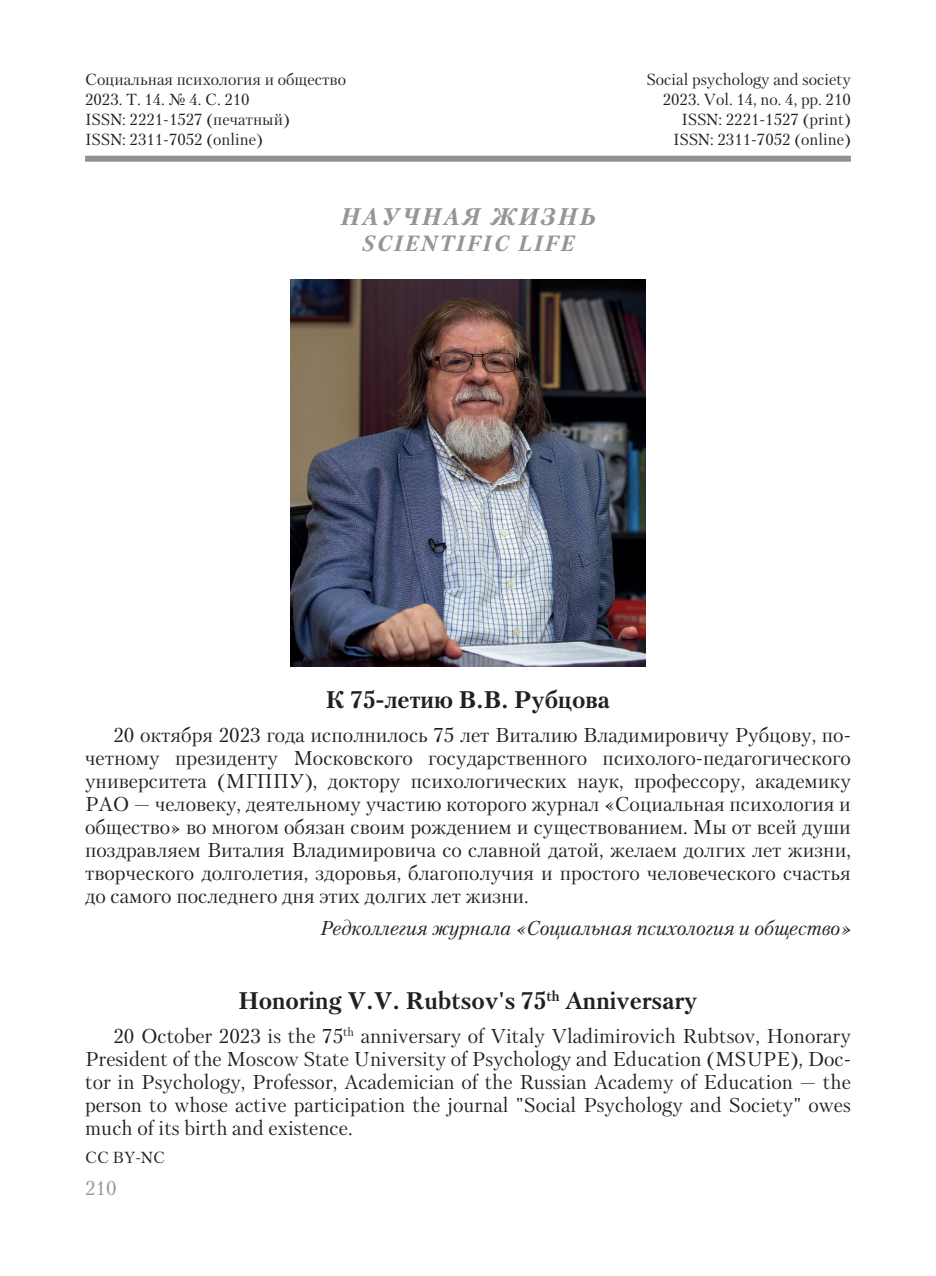
<style>
.page{position:relative;width:936px;height:1276px;background:#fff}
.page>*{position:absolute;margin:0;border:0;box-sizing:border-box;transform-origin:0 0}
.Заголовок{font:700 24px "Petersburg C";color:#231f20}
.t1{font:italic 700 24px "Petersburg C";letter-spacing:.1em;color:#939598}
.t2{font:italic 700 22px "Petersburg C";letter-spacing:.1em;color:#939598}
.Основной{font:20px/23px "Petersburg C";color:#231f20;text-align:justify}
.Основной-2{font:italic 20px "Petersburg C";color:#231f20}
.t3{font:20px "Petersburg C";color:#939598}
.Основной-3{font:16px/20px "Petersburg C";color:#231f20;text-align:center}
</style>
<div class="page">
<div style="left:85px;top:156px;width:765px;height:6px;background:#918f8f"></div>
<img style="left:290px;top:279px;width:355px;height:387px">
<p class="Основной-3" style="left:85px;top:69px;width:262px;text-align:left">Социальная психология и общество<br>2023. Т. 14. № 4. С. 210<br>ISSN: 2221-1527 (печатный)<br>ISSN: 2311-7052 (online)</p>
<p class="t1" style="left:340px;top:203px;width:256px">НАУЧНАЯ ЖИЗНЬ</p>
<p class="t2" style="left:362px;top:231px;width:213px">SCIENTIFIC LIFE</p>
<p class="Основной-3" style="left:646px;top:69px;width:206px">Social psychology and society</p>
<p class="Основной-3" style="left:662px;top:89px;width:190px">2023. Vol. 14, no. 4, рр. 210</p>
<p class="Основной-3" style="left:673px;top:109px;width:179px">ISSN: 2221-1527 (print)<br>ISSN: 2311-7052 (online)</p>
<p class="Заголовок" style="left:326px;top:685px;width:286px">К 75-летию В.В. Рубцова</p>
<p class="Основной" style="left:85px;top:723px;width:767px;text-indent:28px">20 октября 2023 года исполнилось 75 лет Виталию Владимировичу Рубцову, по&shy;четному президенту Московского государственного психолого-педагогического университета (МГППУ), доктору психологических наук, профессору, академику РАО — человеку, деятельному участию которого журнал «Социальная психология и общество» во многом обязан своим рождением и существованием. Мы от всей души поздравляем Виталия Владимировича со славной датой, желаем долгих лет жизни, творческого долголетия, здоровья, благополучия и простого человеческого счастья до самого последнего дня этих долгих лет жизни.</p>
<p class="Основной-2" style="left:320px;top:916px;width:532px">Редколлегия журнала «Социальная психология и общество»</p>
<p class="Заголовок" style="left:238px;top:986px;width:460px">Honoring V.V. Rubtsov's 75<sup>th</sup> Anniversary</p>
<p class="Основной" style="left:85px;top:1024px;width:767px;text-indent:28px">20 October 2023 is the 75<sup>th</sup> anniversary of Vitaly Vladimirovich Rubtsov, Honorary President of the Moscow State University of Psychology and Education (MSUPE), Doc&shy;tor in Psychology, Professor, Academician of the Russian Academy of Education — the person to whose active participation the journal "Social Psychology and Society" owes much of its birth and existence.</p>
<p class="Основной-3" style="left:85px;top:1146px;width:81px">CC BY-NC</p>
<p class="t3" style="left:85px;top:1176px;width:33px">210</p>
</div>
